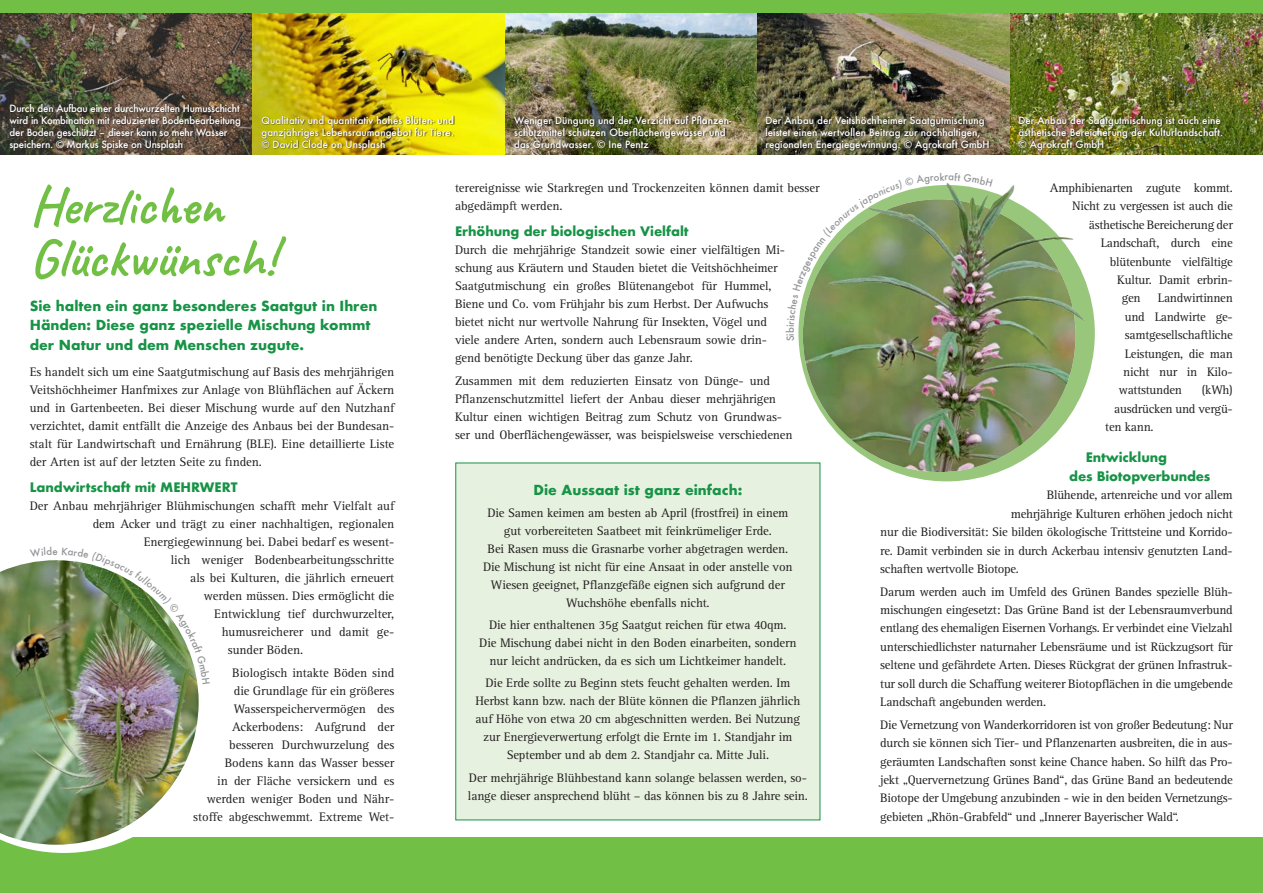
<style>
.page{position:relative;width:1263px;height:893px;background:#fff}
.page>*{position:absolute;margin:0;border:0;box-sizing:border-box;transform-origin:0 0}
.t1{font:700 54px/52.5px "Caveat";color:#71bf44}
.t2{font:700 13.5px/19.5px "Futura";color:#179346}
.t3{font:12.75px/18px "Rotis Serif";letter-spacing:-.01em;color:#231f20}
.t4{font:700 12.75px/18.5px "Futura";letter-spacing:-.005em;color:#179346}
.t5{font:500 9.75px/12px "Futura";color:#fff}
.t6{font:500 9.75px/12px "Futura";letter-spacing:-.02em;color:#fff}
.s1{font-style:italic}
</style>
<div class="page">
<img style="left:0;top:13px;width:1263px;height:141px">
<div style="left:0;top:0;width:1263px;height:13px;background:#71bf44"></div>
<div style="left:0;top:838px;width:1263px;height:55px;background:#71bf44"></div>
<svg style="left:17px;top:837px;width:204px;height:16px"></svg>
<img style="left:0;top:562px;width:200px;height:284px">
<div style="left:455px;top:463px;width:365px;height:357px;background:#e7f1e0"></div>
<div style="left:261px;top:116px;width:194px;height:35px;background:#231f20;opacity:.75"></div>
<div style="left:514px;top:115px;width:219px;height:34px;background:#231f20;opacity:.75"></div>
<div style="left:766px;top:116px;width:224px;height:35px;background:#231f20;opacity:.75"></div>
<div style="left:1018px;top:116px;width:205px;height:35px;background:#231f20;opacity:.75"></div>
<div style="left:10px;top:103px;width:232px;height:49px;background:#231f20;opacity:.75"></div>
<div style="left:798px;top:185px;width:297px;height:296px;background:#98c77b;border-radius:50%"></div>
<img style="left:803px;top:199px;width:273px;height:273px;border-radius:136px">
<img style="left:798px;top:185px;width:297px;height:228px">
<img style="left:30px;top:560px;width:170px;height:124px">
<img style="left:798px;top:183px;width:195px;height:158px">
<p class="t6" style="left:10px;top:102px;width:233px">Durch den Aufbau einer durchwurzelten Humusschicht wird in Kombination mit reduzierter Bodenbearbeitung der Boden geschützt – dieser kann so mehr Wasser speichern. <span class="s1">©</span> Markus Spiske on Unsplash</p>
<p class="t5" style="left:261px;top:114px;width:194px;text-align:justify">Qualitativ und quantitativ hohes Blüten- und ganzjähriges Lebensraumangebot für Tiere. <span class="s1">©</span> David Clode on Unsplash</p>
<p class="t5" style="left:514px;top:114px;width:219px">Weniger Düngung und der Verzicht auf Pflanzen&shy;schutzmittel schützen Oberflächengewässer und das Grundwasser. © Ine Pentz</p>
<p class="t5" style="left:765px;top:114px;width:226px">Der Anbau der Veitshöchheimer Saatgutmischung leistet einen wertvollen Beitrag zur nachhaltigen, regionalen Energiegewinnung. © Agrokraft GmbH</p>
<p class="t5" style="left:1018px;top:114px;width:206px">Der Anbau der Saatgutmischung ist auch eine ästhetische Bereicherung der Kulturlandschaft. © Agrokraft GmbH</p>
<h1 class="t1" style="left:30px;top:179px;width:247px">Herzlichen<br>Glückwünsch!</h1>
<p class="t2" style="left:30px;top:296px;width:349px">Sie halten ein ganz besonderes Saatgut in Ihren<br>Händen: Diese ganz spezielle Mischung kommt der Natur und dem Menschen zugute.</p>
<p class="t3" style="left:30px;top:363px;width:366px;text-align:justify">Es handelt sich um eine Saatgutmischung auf Basis des mehrjährigen Veitshöchheimer Hanfmixes zur Anlage von Blühflächen auf Äckern und in Gartenbeeten. Bei dieser Mischung wurde auf den Nutzhanf verzichtet, damit entfällt die Anzeige des Anbaus bei der Bundesan&shy;stalt für Landwirtschaft und Ernährung (BLE). Eine detaillierte Liste der Arten ist auf der letzten Seite zu finden.</p>
<p class="t4" style="left:30px;top:478px;width:209px">Landwirtschaft mit MEHRWERT</p>
<p class="t3" style="left:30px;top:497px;width:366px">Der Anbau mehrjähriger Blühmischungen schafft mehr Vielfalt auf</p>
<p class="t3" style="left:93px;top:515px;width:303px">dem Acker und trägt zu einer nachhaltigen, regionalen</p>
<p class="t3" style="left:144px;top:533px;width:252px">Energiegewinnung bei. Dabei bedarf es wesent-</p>
<p class="t3" style="left:171px;top:551px;width:225px">lich weniger Bodenbearbeitungsschritte</p>
<p class="t3" style="left:190px;top:569px;width:205px">als bei Kulturen, die jährlich erneuert</p>
<p class="t3" style="left:204px;top:587px;width:192px">werden müssen. Dies ermöglicht die</p>
<p class="t3" style="left:214px;top:605px;width:181px">Entwicklung tief durchwurzelter,</p>
<p class="t3" style="left:222px;top:623px;width:174px">humusreicherer und damit ge-</p>
<p class="t3" style="left:228px;top:641px;width:77px">sunder Böden.</p>
<p class="t3" style="left:193px;top:664px;width:203px;text-align:right">Biologisch intakte Böden sind<br>die Grundlage für ein größeres<br>Wasserspeichervermögen des<br>Ackerbodens: Aufgrund der besseren Durchwurzelung des<br>Bodens kann das Wasser besser<br>in der Fläche versickern und es werden weniger Boden und Nähr&shy;stoffe abgeschwemmt. Extreme Wet-</p>
<p class="t3" style="left:455px;top:179px;width:366px">terereignisse wie Starkregen und Trockenzeiten können damit besser abgedämpft werden.</p>
<p class="t4" style="left:455px;top:222px;width:235px">Erhöhung der biologischen Vielfalt</p>
<p class="t3" style="left:455px;top:242px;width:332px">Durch die mehrjährige Standzeit sowie einer vielfältigen Mi&shy;schung aus Kräutern und Stauden bietet die Veitshöchheimer Saatgutmischung ein großes Blütenangebot für Hummel, Biene und Co. vom Frühjahr bis zum Herbst. Der Aufwuchs bietet nicht nur wertvolle Nahrung für Insekten, Vögel und viele andere Arten, sondern auch Lebensraum sowie drin&shy;gend benötigte Deckung über das ganze Jahr.</p>
<p class="t3" style="left:455px;top:372px;width:339px">Zusammen mit dem reduzierten Einsatz von Dünge- und Pflanzenschutzmittel liefert der Anbau dieser mehrjährigen Kultur einen wichtigen Beitrag zum Schutz von Grundwas&shy;ser und Oberflächengewässer, was beispielsweise verschiedenen</p>
<p class="t2" style="left:533px;top:480px;width:210px">Die Aussaat ist ganz einfach:</p>
<p class="t3" style="left:483px;top:504px;width:311px;text-align:center">Die Samen keimen am besten ab April (frostfrei) in einem gut vorbereiteten Saatbeet mit feinkrümeliger Erde.<br>Bei Rasen muss die Grasnarbe vorher abgetragen werden.<br>Die Mischung ist nicht für eine Ansaat in oder anstelle von Wiesen geeignet, Pflanzgefäße eignen sich aufgrund der Wuchshöhe ebenfalls nicht.</p>
<p class="t3" style="left:479px;top:616px;width:319px;text-align:center">Die hier enthaltenen 35g Saatgut reichen für etwa 40qm.<br>Die Mischung dabei nicht in den Boden einarbeiten, sondern nur leicht andrücken, da es sich um Lichtkeimer handelt.</p>
<p class="t3" style="left:475px;top:674px;width:326px;text-align:center">Die Erde sollte zu Beginn stets feucht gehalten werden. Im Herbst kann bzw. nach der Blüte können die Pflanzen jährlich auf Höhe von etwa 20 cm abgeschnitten werden. Bei Nutzung zur Energieverwertung erfolgt die Ernte im 1. Standjahr im September und ab dem 2. Standjahr ca. Mitte Juli.</p>
<p class="t3" style="left:468px;top:769px;width:341px">Der mehrjährige Blühbestand kann solange belassen werden, so&shy;lange dieser ansprechend blüht – das können bis zu 8 Jahre sein.</p>
<p class="t3" style="left:1050px;top:179px;width:185px">Amphibienarten zugute kommt.</p>
<p class="t3" style="left:1072px;top:197px;width:162px">Nicht zu vergessen ist auch die</p>
<p class="t3" style="left:1089px;top:216px;width:146px">ästhetische Bereicherung der</p>
<p class="t3" style="left:1101px;top:234px;width:134px">Landschaft, durch eine</p>
<p class="t3" style="left:1110px;top:253px;width:124px">blütenbunte vielfältige</p>
<p class="t3" style="left:1117px;top:271px;width:117px">Kultur. Damit erbrin-</p>
<p class="t3" style="left:1122px;top:290px;width:20px">gen</p>
<p class="t3" style="left:1158px;top:290px;width:76px">Landwirtinnen</p>
<p class="t3" style="left:1125px;top:308px;width:109px">und Landwirte ge-</p>
<p class="t3" style="left:1125px;top:326px;width:109px">samtgesellschaftliche</p>
<p class="t3" style="left:1125px;top:345px;width:109px">Leistungen, die man</p>
<p class="t3" style="left:1123px;top:363px;width:111px">nicht nur in Kilo-</p>
<p class="t3" style="left:1119px;top:382px;width:65px">wattstunden</p>
<p class="t3" style="left:1202px;top:382px;width:32px">(kWh)</p>
<p class="t3" style="left:1114px;top:400px;width:120px">ausdrücken und vergü-</p>
<p class="t3" style="left:1105px;top:418px;width:50px">ten kann.</p>
<p class="t4" style="left:1069px;top:448px;width:143px;text-indent:16px">Entwicklung<br>des Biotopverbundes</p>
<p class="t3" style="left:1047px;top:486px;width:188px">Blühende, artenreiche und vor allem</p>
<p class="t3" style="left:1011px;top:505px;width:223px">mehrjährige Kulturen erhöhen jedoch nicht</p>
<p class="t3" style="left:880px;top:523px;width:354px">nur die Biodiversität: Sie bilden ökologische Trittsteine und Korrido-</p>
<p class="t3" style="left:880px;top:542px;width:354px">re. Damit verbinden sie in durch Ackerbau intensiv genutzten Land-</p>
<p class="t3" style="left:880px;top:560px;width:140px">schaften wertvolle Biotope.</p>
<p class="t3" style="left:880px;top:582px;width:354px;line-height:18.5px;text-align:justify">Darum werden auch im Umfeld des Grünen Bandes spezielle Blüh&shy;mischungen eingesetzt: Das Grüne Band ist der Lebensraumverbund entlang des ehemaligen Eisernen Vorhangs. Er verbindet eine Vielzahl unterschiedlichster naturnaher Lebensräume und ist Rückzugsort für seltene und gefährdete Arten. Dieses Rückgrat der grünen Infrastruk&shy;tur soll durch die Schaffung weiterer Biotopflächen in die umgebende Landschaft angebunden werden.</p>
<p class="t3" style="left:880px;top:716px;width:354px;line-height:18.5px;text-align:justify">Die Vernetzung von Wanderkorridoren ist von großer Bedeutung: Nur durch sie können sich Tier- und Pflanzenarten ausbreiten, die in aus&shy;geräumten Landschaften sonst keine Chance haben. So hilft das Pro&shy;jekt „Quervernetzung Grünes Band“, das Grüne Band an bedeutende Biotope der Umgebung anzubinden - wie in den beiden Vernetzungs&shy;gebieten „Rhön-Grabfeld“ und „Innerer Bayerischer Wald“.</p>
</div>
